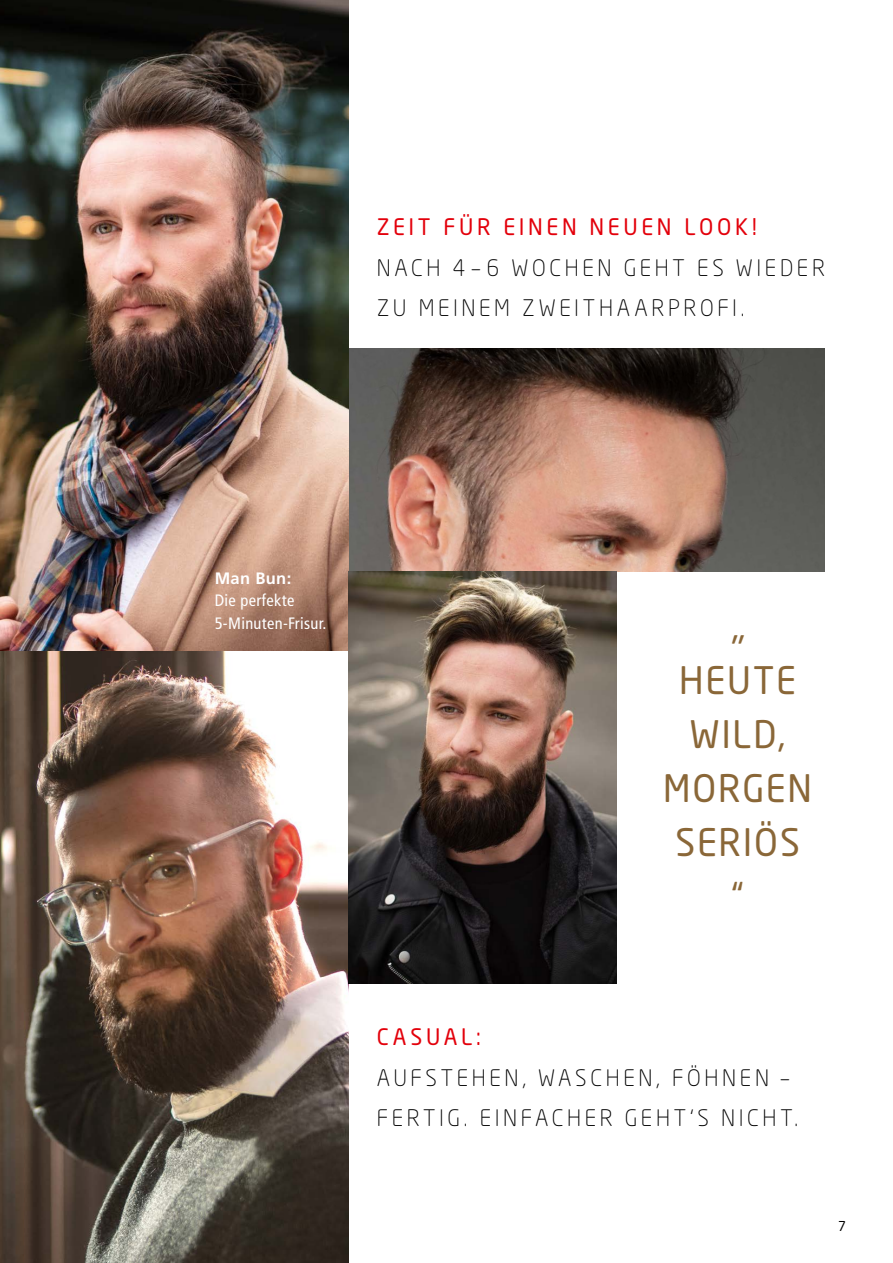
<style>
.page{position:relative;width:893px;height:1263px;background:#fff}
.page>*{position:absolute;margin:0;border:0;box-sizing:border-box;transform-origin:0 0}
.t1{font:37.5px/54px "Neo Sans Pro";letter-spacing:.05em;color:#8a6738;text-align:center;scale:.96 1}
.t2{font:300 22.5px/40.5px "Neo Sans Pro";letter-spacing:.17em;color:#000;scale:.96 1}
.t3{font:22.5px "Neo Sans Pro";letter-spacing:.17em;color:#e3000b;scale:.96 1}
.t4{font:condensed 16.5px/22.5px "Frutiger";letter-spacing:.02em;color:#fff}
.t5{font:700 16.5px "Frutiger";letter-spacing:.02em;color:#fff}
.t6{font:13.5px "Neo Sans";color:#000}
</style>
<div class="page">
<img style="left:349px;top:349px;width:476px;height:222px">
<img style="left:0;top:0;width:349px;height:1263px">
<svg style="left:0;top:651px;width:15px;height:612px;background:#625245"></svg>
<img style="left:349px;top:571px;width:268px;height:412px">
<p class="t3" style="left:377px;top:213px;width:397px">ZEIT FÜR EINEN NEUEN LOOK!</p>
<p class="t2" style="left:377px;top:247px;width:468px">NACH 4 – 6 WOCHEN GEHT ES WIEDER<br>ZU MEINEM ZWEITHAARPROFI.</p>
<p class="t5" style="left:215px;top:568px;width:78px">Man Bun:</p>
<p class="t4" style="left:215px;top:589px;width:113px">Die perfekte<br>5-Minuten-Frisur.</p>
<h1 class="t1" style="left:663px;top:599px;width:156px">„<br>HEUTE<br>WILD,<br>MORGEN<br>SERIÖS<br>“</h1>
<p class="t3" style="left:377px;top:1023px;width:110px">CASUAL:</p>
<p class="t2" style="left:377px;top:1057px;width:440px">AUFSTEHEN, WASCHEN, FÖHNEN –<br>FERTIG. EINFACHER GEHT‘S NICHT.</p>
<p class="t6" style="left:838px;top:1218px;width:9px">7</p>
</div>
